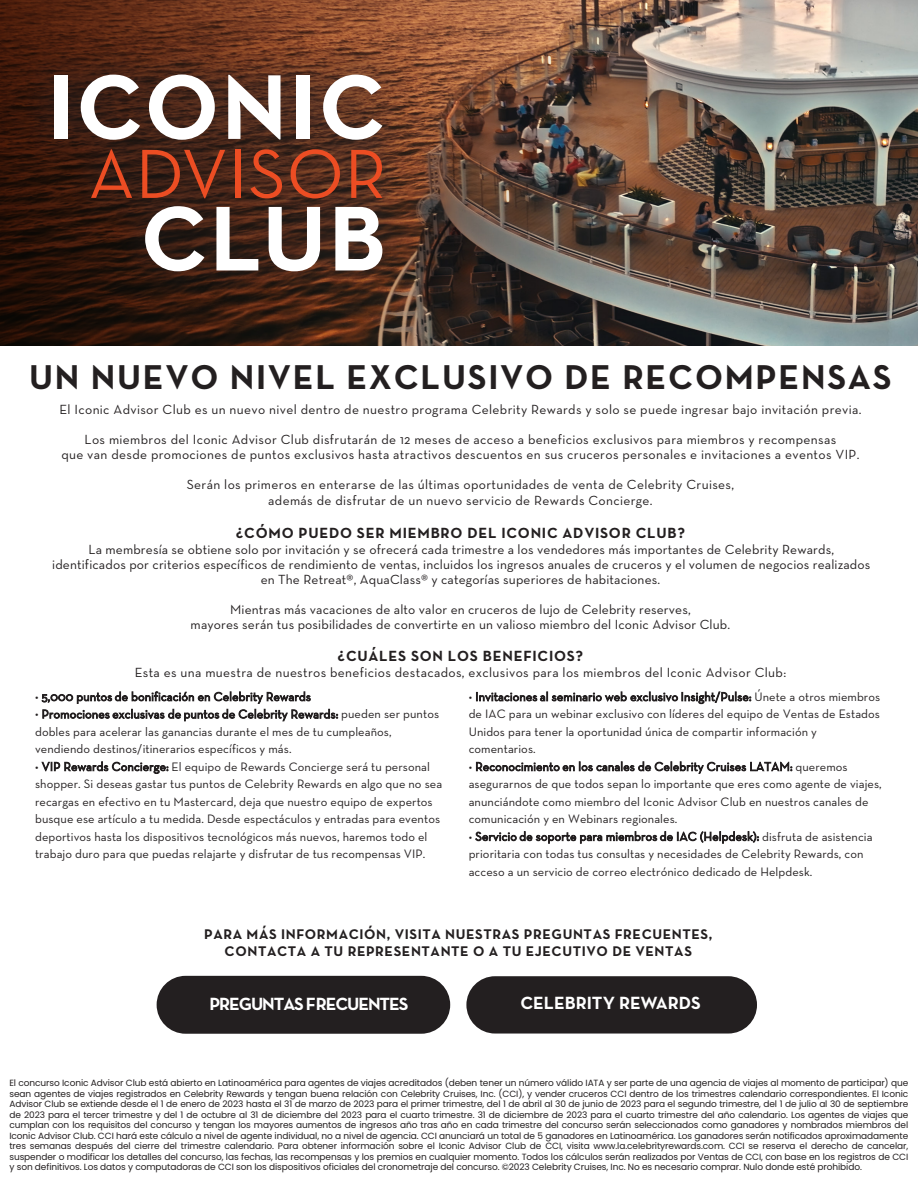
<style>
.page{position:relative;width:918px;height:1188px;background:#fff}
.page>*{position:absolute;margin:0;border:0;box-sizing:border-box;transform-origin:0 0}
.t1{font:700 35.1px "Neutraface Text";letter-spacing:.05em;color:#231f20}
.t2{font:700 18px "Neutraface Text";letter-spacing:-.06em;color:#fff}
.t3{font:700 18px "Neutraface Text";color:#fff}
.t4{font:700 15px "Neutraface Text";letter-spacing:.05em;color:#231f20}
.t5{font:700 14.25px/17.1px "Neutraface Text";letter-spacing:.04em;color:#231f20;text-align:center}
.t6{font:13.5px/15px "Neutraface Text";letter-spacing:.025em;color:#231f20;text-align:center}
.t7{font:12.45px/17.5px "Neutraface Text";letter-spacing:.005em;color:#231f20}
.t8{font:9px/10.5px "Poppins";letter-spacing:-.01em;color:#231f20;text-align:justify}
</style>
<div class="page">
<img style="left:712px;top:0;width:206px;height:346px">
<img style="left:0;top:0;width:712px;height:346px">
<div style="left:17px;top:38px;width:401px;height:270px;background:#231f20;opacity:.63"></div>
<div style="left:54px;top:75px;width:13px;height:64px;background:#fff"></div>
<svg style="left:81px;top:75px;width:59px;height:65px"></svg>
<svg style="left:149px;top:75px;width:66px;height:65px"></svg>
<svg style="left:228px;top:75px;width:53px;height:64px"></svg>
<div style="left:296px;top:75px;width:14px;height:64px;background:#fff"></div>
<svg style="left:323px;top:75px;width:59px;height:65px"></svg>
<svg style="left:145px;top:206px;width:59px;height:65px"></svg>
<svg style="left:216px;top:207px;width:42px;height:63px"></svg>
<svg style="left:269px;top:207px;width:51px;height:64px"></svg>
<svg style="left:335px;top:207px;width:47px;height:63px"></svg>
<svg style="left:91px;top:149px;width:41px;height:49px;background:#632816"></svg>
<svg style="left:142px;top:150px;width:83px;height:48px;background:#6c2c19"></svg>
<div style="left:235px;top:150px;width:6px;height:48px;background:#ec4d23"></div>
<svg style="left:250px;top:149px;width:32px;height:49px;background:#7b331d"></svg>
<svg style="left:291px;top:149px;width:49px;height:49px;background:#7e361f"></svg>
<svg style="left:351px;top:150px;width:31px;height:48px"></svg>
<div style="left:466px;top:976px;width:291px;height:58px;background:#231f20;border-radius:29px"></div>
<div style="left:157px;top:976px;width:293px;height:58px;background:#231f20;border-radius:29px"></div>
<p class="t1" style="left:29px;top:355px;width:864px">UN NUEVO NIVEL EXCLUSIVO DE RECOMPENSAS</p>
<p class="t6" style="left:59px;top:402px;width:804px">El Iconic Advisor Club es un nuevo nivel dentro de nuestro programa Celebrity Rewards y solo se puede ingresar bajo invitación previa.</p>
<p class="t6" style="left:61px;top:432px;width:800px">Los miembros del Iconic Advisor Club disfrutarán de 12 meses de acceso a beneficios exclusivos para miembros y recompensas<br>que van desde promociones de puntos exclusivos hasta atractivos descuentos en sus cruceros personales e invitaciones a eventos VIP.</p>
<p class="t6" style="left:187px;top:476px;width:549px;line-height:16.2px">Serán los primeros en enterarse de las últimas oportunidades de venta de Celebrity Cruises, además de disfrutar de un nuevo servicio de Rewards Concierge.</p>
<p class="t4" style="left:236px;top:524px;width:451px">¿CÓMO PUEDO SER MIEMBRO DEL ICONIC ADVISOR CLUB?</p>
<p class="t6" style="left:52px;top:541px;width:820px">La membresía se obtiene solo por invitación y se ofrecerá cada trimestre a los vendedores más importantes de Celebrity Rewards, identificados por criterios específicos de rendimiento de ventas, incluidos los ingresos anuales de cruceros y el volumen de negocios realizados en The Retreat®, AquaClass® y categorías superiores de habitaciones.</p>
<p class="t6" style="left:191px;top:601px;width:541px">Mientras más vacaciones de alto valor en cruceros de lujo de Celebrity reserves,<br>mayores serán tus posibilidades de convertirte en un valioso miembro del Iconic Advisor Club.</p>
<p class="t4" style="left:338px;top:647px;width:247px">¿CUÁLES SON LOS BENEFICIOS?</p>
<p class="t6" style="left:135px;top:664px;width:653px">Esta es una muestra de nuestros beneficios destacados, exclusivos para los miembros del Iconic Advisor Club:</p>
<p class="t7" style="left:35px;top:688px;width:277px">• 5,000 puntos de bonificación en Celebrity Rewards</p>
<p class="t7" style="left:35px;top:705px;width:406px">• Promociones exclusivas de puntos de Celebrity Rewards: pueden ser puntos dobles para acelerar las ganancias durante el mes de tu cumpleaños, vendiendo destinos/itinerarios específicos y más.</p>
<p class="t7" style="left:35px;top:758px;width:409px">• VIP Rewards Concierge: El equipo de Rewards Concierge será tu personal shopper. Si deseas gastar tus puntos de Celebrity Rewards en algo que no sea recargas en efectivo en tu Mastercard, deja que nuestro equipo de expertos busque ese artículo a tu medida. Desde espectáculos y entradas para eventos deportivos hasta los dispositivos tecnológicos más nuevos, haremos todo el trabajo duro para que puedas relajarte y disfrutar de tus recompensas VIP.</p>
<p class="t7" style="left:469px;top:688px;width:413px">• Invitaciones al seminario web exclusivo Insight/Pulse: Únete a otros miembros de IAC para un webinar exclusivo con líderes del equipo de Ventas de Estados Unidos para tener la oportunidad única de compartir información y comentarios.</p>
<p class="t7" style="left:469px;top:758px;width:414px">• Reconocimiento en los canales de Celebrity Cruises LATAM: queremos asegurarnos de que todos sepan lo importante que eres como agente de viajes, anunciándote como miembro del Iconic Advisor Club en nuestros canales de comunicación y en Webinars regionales.</p>
<p class="t7" style="left:469px;top:827px;width:405px">• Servicio de soporte para miembros de IAC (Helpdesk): disfruta de asistencia prioritaria con todas tus consultas y necesidades de Celebrity Rewards, con acceso a un servicio de correo electrónico dedicado de Helpdesk.</p>
<p class="t5" style="left:204px;top:926px;width:510px">PARA MÁS INFORMACIÓN, VISITA NUESTRAS PREGUNTAS FRECUENTES,<br>CONTACTA A TU REPRESENTANTE O A TU EJECUTIVO DE VENTAS</p>
<p class="t2" style="left:209px;top:992px;width:200px">PREGUNTAS FRECUENTES</p>
<p class="t3" style="left:520px;top:992px;width:182px">CELEBRITY REWARDS</p>
<p class="t8" style="left:9px;top:1078px;width:900px">El concurso Iconic Advisor Club está abierto en Latinoamérica para agentes de viajes acreditados (deben tener un número válido IATA y ser parte de una agencia de viajes al momento de participar) que sean agentes de viajes registrados en Celebrity Rewards y tengan buena relación con Celebrity Cruises, Inc. (CCI), y vender cruceros CCI dentro de los trimestres calendario correspondientes. El Iconic Advisor Club se extiende desde el 1 de enero de 2023 hasta el 31 de marzo de 2023 para el primer trimestre, del 1 de abril al 30 de junio de 2023 para el segundo trimestre, del 1 de julio al 30 de septiembre de 2023 para el tercer trimestre y del 1 de octubre al 31 de diciembre del 2023 para el cuarto trimestre. 31 de diciembre de 2023 para el cuarto trimestre del año calendario. Los agentes de viajes que cumplan con los requisitos del concurso y tengan los mayores aumentos de ingresos año tras año en cada trimestre del concurso serán seleccionados como ganadores y nombrados miembros del Iconic Advisor Club. CCI hará este cálculo a nivel de agente individual, no a nivel de agencia. CCI anunciará un total de 5 ganadores en Latinoamérica. Los ganadores serán notificados aproximadamente tres semanas después del cierre del trimestre calendario. Para obtener información sobre el Iconic Advisor Club de CCI, visita www.la.celebrityrewards.com. CCI se reserva el derecho de cancelar, suspender o modificar los detalles del concurso, las fechas, las recompensas y los premios en cualquier momento. Todos los cálculos serán realizados por Ventas de CCI, con base en los registros de CCI y son definitivos. Los datos y computadoras de CCI son los dispositivos oficiales del cronometraje del concurso. ©2023 Celebrity Cruises, Inc. No es necesario comprar. Nulo donde esté prohibido.</p>
</div>
